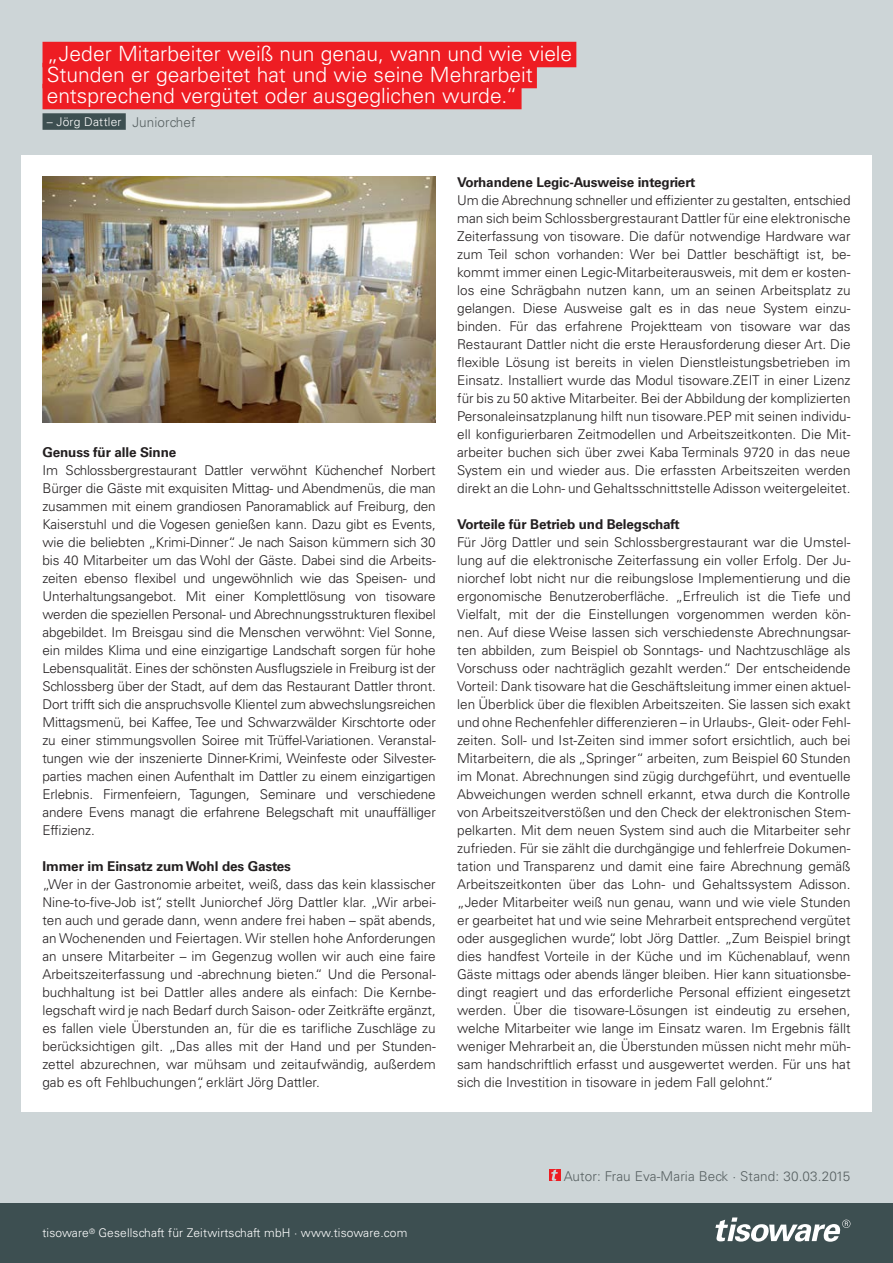
<style>
.page{position:relative;width:893px;height:1263px;background:#cdd5d7}
.page>*{position:absolute;margin:0;border:0;box-sizing:border-box;transform-origin:0 0}
.t1{font:300 21px/21px "Univers LT Std";color:#fff}
.t2{font:300 13.5px/18px "Univers LT Std";color:#231f20;text-align:justify}
.t3{font:700 13.5px "Univers LT Std";letter-spacing:-.01em;color:#231f20}
.t4{font:300 13.5px "Univers LT Std";letter-spacing:.01em;color:#576061}
.t5{font:300 12px "Univers LT Std";letter-spacing:.01em;color:#fff}
</style>
<div class="page">
<div style="left:21px;top:155px;width:851px;height:957px;background:#fff"></div>
<img style="left:42px;top:177px;width:394px;height:245px">
<div style="left:43px;top:42px;width:533px;height:25px;background:#ee1d23"></div>
<div style="left:43px;top:63px;width:494px;height:25px;background:#ee1d23"></div>
<div style="left:43px;top:84px;width:479px;height:25px;background:#ee1d23"></div>
<div style="left:43px;top:113px;width:83px;height:17px;background:#3d4f51"></div>
<div style="left:549px;top:1169px;width:11px;height:11px;background:#ee1d23"></div>
<svg style="left:551px;top:1169px;width:7px;height:12px"></svg>
<div style="left:0;top:1203px;width:893px;height:60px;background:#3d4f51"></div>
<svg style="left:715px;top:1217px;width:135px;height:25px"></svg>
<h1 class="t1" style="left:47px;top:43px;width:527px">„Jeder Mitarbeiter weiß nun genau, wann und wie viele<br>Stunden er gearbeitet hat und wie seine Mehrarbeit entsprechend vergütet oder ausgeglichen wurde.“</h1>
<p class="t5" style="left:47px;top:115px;width:76px">– Jörg Dattler</p>
<p class="t4" style="left:132px;top:114px;width:65px">Juniorchef</p>
<p class="t3" style="left:42px;top:444px;width:135px">Genuss für alle Sinne</p>
<p class="t2" style="left:42px;top:461px;width:395px">Im Schlossbergrestaurant Dattler verwöhnt Küchenchef Norbert Bürger die Gäste mit exquisiten Mittag- und Abendmenüs, die man zusammen mit einem grandiosen Panoramablick auf Freiburg, den Kaiserstuhl und die Vogesen genießen kann. Dazu gibt es Events, wie die beliebten „Krimi-Dinner“. Je nach Saison kümmern sich 30 bis 40 Mitarbeiter um das Wohl der Gäste. Dabei sind die Arbeits&shy;zeiten ebenso flexibel und ungewöhnlich wie das Speisen- und Unterhaltungsangebot. Mit einer Komplettlösung von tisoware werden die speziellen Personal- und Abrechnungsstrukturen flexibel abgebildet. Im Breisgau sind die Menschen verwöhnt: Viel Sonne, ein mildes Klima und eine einzigartige Landschaft sorgen für hohe Lebensqualität. Eines der schönsten Ausflugsziele in Freiburg ist der Schlossberg über der Stadt, auf dem das Restaurant Dattler thront.<br>Dort trifft sich die anspruchsvolle Klientel zum abwechslungsreichen Mittagsmenü, bei Kaffee, Tee und Schwarzwälder Kirschtorte oder zu einer stimmungsvollen Soiree mit Trüffel-Variationen. Veranstal&shy;tungen wie der inszenierte Dinner-Krimi, Weinfeste oder Silvester&shy;parties machen einen Aufenthalt im Dattler zu einem einzigartigen Erlebnis. Firmenfeiern, Tagungen, Seminare und verschiedene andere Evens managt die erfahrene Belegschaft mit unauffälliger Effizienz.</p>
<p class="t3" style="left:42px;top:858px;width:250px">Immer im Einsatz zum Wohl des Gastes</p>
<p class="t2" style="left:42px;top:875px;width:395px">„Wer in der Gastronomie arbeitet, weiß, dass das kein klassischer Nine-to-five-Job ist“, stellt Juniorchef Jörg Dattler klar. „Wir arbei&shy;ten auch und gerade dann, wenn andere frei haben – spät abends, an Wochenenden und Feiertagen. Wir stellen hohe Anforderungen an unsere Mitarbeiter – im Gegenzug wollen wir auch eine faire Arbeitszeiterfassung und -abrechnung bieten.“ Und die Personal&shy;buchhaltung ist bei Dattler alles andere als einfach: Die Kernbe&shy;legschaft wird je nach Bedarf durch Saison- oder Zeitkräfte ergänzt, es fallen viele Überstunden an, für die es tarifliche Zuschläge zu berücksichtigen gilt. „Das alles mit der Hand und per Stunden&shy;zettel abzurechnen, war mühsam und zeitaufwändig, außerdem gab es oft Fehlbuchungen“, erklärt Jörg Dattler.</p>
<p class="t3" style="left:457px;top:174px;width:240px">Vorhandene Legic-Ausweise integriert</p>
<p class="t2" style="left:457px;top:191px;width:395px">Um die Abrechnung schneller und effizienter zu gestalten, entschied man sich beim Schlossbergrestaurant Dattler für eine elektronische Zeiterfassung von tisoware. Die dafür notwendige Hardware war zum Teil schon vorhanden: Wer bei Dattler beschäftigt ist, be&shy;kommt immer einen Legic-Mitarbeiterausweis, mit dem er kosten&shy;los eine Schrägbahn nutzen kann, um an seinen Arbeitsplatz zu gelangen. Diese Ausweise galt es in das neue System einzu&shy;binden. Für das erfahrene Projektteam von tisoware war das Restaurant Dattler nicht die erste Herausforderung dieser Art. Die flexible Lösung ist bereits in vielen Dienstleistungsbetrieben im Einsatz. Installiert wurde das Modul tisoware.ZEIT in einer Lizenz für bis zu 50 aktive Mitarbeiter. Bei der Abbildung der komplizierten Personaleinsatzplanung hilft nun tisoware.PEP mit seinen individu&shy;ell konfigurierbaren Zeitmodellen und Arbeitszeitkonten. Die Mit&shy;arbeiter buchen sich über zwei Kaba Terminals 9720 in das neue System ein und wieder aus. Die erfassten Arbeitszeiten werden direkt an die Lohn- und Gehaltsschnittstelle Adisson weitergeleitet.</p>
<p class="t3" style="left:457px;top:516px;width:224px">Vorteile für Betrieb und Belegschaft</p>
<p class="t2" style="left:457px;top:533px;width:395px">Für Jörg Dattler und sein Schlossbergrestaurant war die Umstel&shy;lung auf die elektronische Zeiterfassung ein voller Erfolg. Der Ju&shy;niorchef lobt nicht nur die reibungslose Implementierung und die ergonomische Benutzeroberfläche. „Erfreulich ist die Tiefe und Vielfalt, mit der die Einstellungen vorgenommen werden kön&shy;nen. Auf diese Weise lassen sich verschiedenste Abrechnungsar&shy;ten abbilden, zum Beispiel ob Sonntags- und Nachtzuschläge als Vorschuss oder nachträglich gezahlt werden.“ Der entscheidende Vorteil: Dank tisoware hat die Geschäftsleitung immer einen aktuel&shy;len Überblick über die flexiblen Arbeitszeiten. Sie lassen sich exakt und ohne Rechenfehler differenzieren – in Urlaubs-, Gleit- oder Fehl&shy;zeiten. Soll- und Ist-Zeiten sind immer sofort ersichtlich, auch bei Mitarbeitern, die als „Springer“ arbeiten, zum Beispiel 60 Stunden im Monat. Abrechnungen sind zügig durchgeführt, und eventuelle Abweichungen werden schnell erkannt, etwa durch die Kontrolle von Arbeitszeitverstößen und den Check der elektronischen Stem&shy;pelkarten. Mit dem neuen System sind auch die Mitarbeiter sehr zufrieden. Für sie zählt die durchgängige und fehlerfreie Dokumen&shy;tation und Transparenz und damit eine faire Abrechnung gemäß Arbeitszeitkonten über das Lohn- und Gehaltssystem Adisson. „Jeder Mitarbeiter weiß nun genau, wann und wie viele Stunden er gearbeitet hat und wie seine Mehrarbeit entsprechend vergütet oder ausgeglichen wurde“, lobt Jörg Dattler. „Zum Beispiel bringt dies handfest Vorteile in der Küche und im Küchenablauf, wenn Gäste mittags oder abends länger bleiben. Hier kann situationsbe&shy;dingt reagiert und das erforderliche Personal effizient eingesetzt werden. Über die tisoware-Lösungen ist eindeutig zu ersehen, welche Mitarbeiter wie lange im Einsatz waren. Im Ergebnis fällt weniger Mehrarbeit an, die Überstunden müssen nicht mehr müh&shy;sam handschriftlich erfasst und ausgewertet werden. Für uns hat sich die Investition in tisoware in jedem Fall gelohnt.“</p>
<p class="t5" style="left:43px;top:1226px;width:366px">tisoware<sup>®</sup> Gesellschaft für Zeitwirtschaft mbH · www.tisoware.com</p>
<p class="t4" style="left:564px;top:1168px;width:288px">Autor: Frau Eva-Maria Beck ∙ Stand: 30.03.2015</p>
</div>
